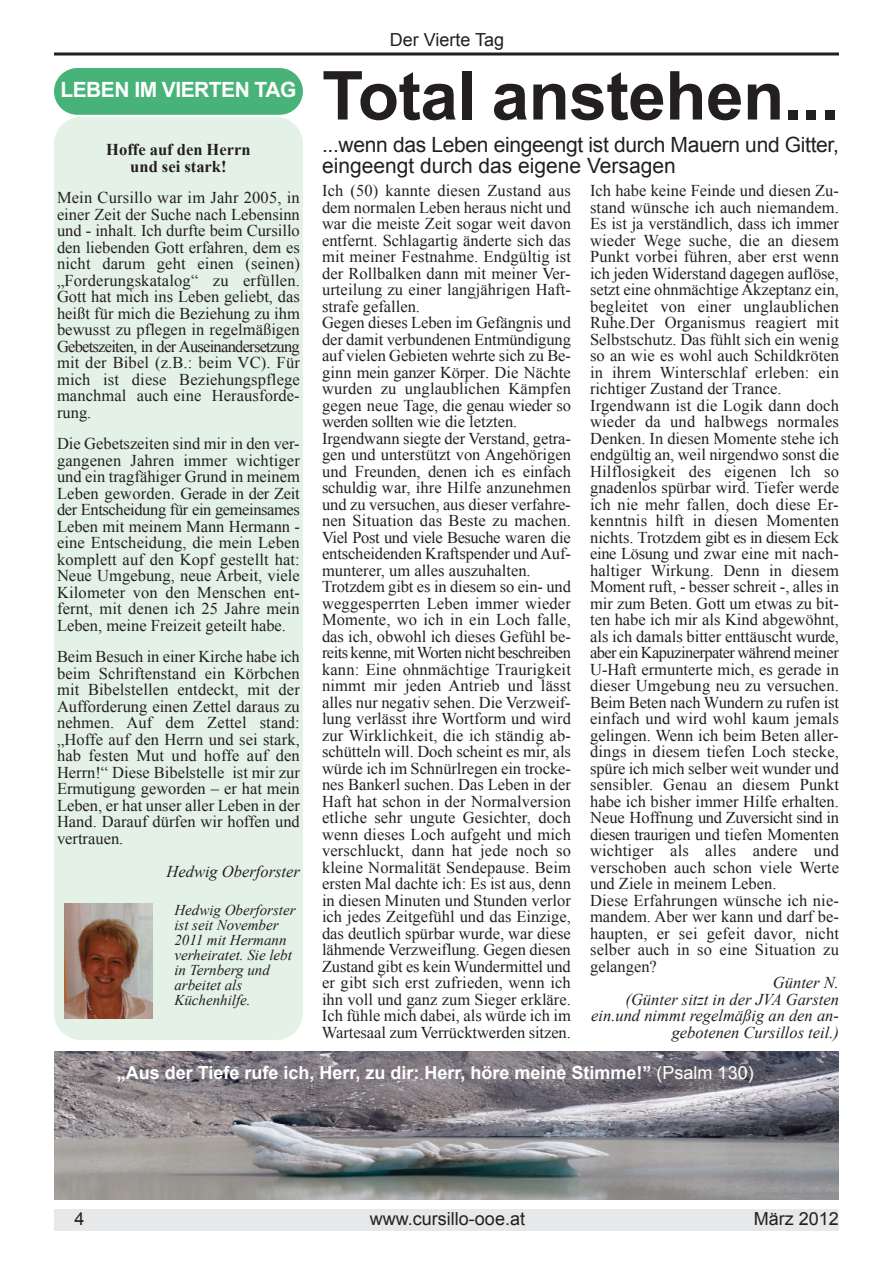
<style>
.page{position:relative;width:893px;height:1263px;background:#fff}
.page>*{position:absolute;margin:0;border:0;box-sizing:border-box;transform-origin:0 0}
.t1{font:700 67.5px "Arial";color:#231f20}
.t2{font:21px/21px "Arial";letter-spacing:-.015em;color:#231f20}
.t3{font:700 21px "Arial";letter-spacing:-.025em;color:#fff}
.t4{font:700 18px "Arial";color:#fff}
.t5{font:18px "Arial";color:#231f20}
.t6{font:16.5px/16.5px "Times New Roman";color:#231f20;text-align:justify}
.t7{font:italic 16.5px/16.5px "Times New Roman";color:#231f20;text-align:right}
.t8{font:700 16.5px/16.5px "Times New Roman";color:#231f20;text-align:center}
.t9{font:italic 15px/15px "Times New Roman";color:#231f20}
.s1{font-weight:400}
</style>
<div class="page">
<div style="left:54px;top:117px;width:249px;height:923px;background:#e4f1e7"></div>
<div style="left:54px;top:68px;width:249px;height:47px;background:#47b379"></div>
<div style="left:54px;top:1210px;width:785px;height:21px;background:#e7e8e9"></div>
<svg style="left:54px;top:52px;width:785px;height:4px;background:#595657"></svg>
<img style="left:65px;top:903px;width:87px;height:116px">
<img style="left:54px;top:1052px;width:785px;height:147px">
<p class="t5" style="left:390px;top:29px;width:116px">Der Vierte Tag</p>
<h1 class="t1" style="left:322px;top:58px;width:518px">total anstehen...</h1>
<p class="t2" style="left:322px;top:134px;width:518px">...wenn das Leben eingeengt ist durch Mauern und Gitter, eingeengt durch das eigene Versagen</p>
<p class="t3" style="left:61px;top:78px;width:237px">leben im vierten tAg</p>
<p class="t8" style="left:106px;top:141px;width:146px">Hoffe auf den Herrn und sei stark!</p>
<p class="t6" style="left:57px;top:189px;width:244px">Mein Cursillo war im Jahr 2005, in einer Zeit der Suche nach Lebensinn und - inhalt. Ich durfte beim Cursillo den liebenden Gott erfahren, dem es nicht darum geht einen (seinen) „Forderungskatalog“ zu erfüllen.<br>Gott hat mich ins Leben geliebt, das heißt für mich die Beziehung zu ihm bewusst zu pflegen in regelmäßigen Gebetszeiten, in der Auseinandersetzung mit der Bibel (z.B.: beim VC). Für mich ist diese Beziehungspflege manchmal auch eine Herausforde&shy;rung.</p>
<p class="t6" style="left:57px;top:435px;width:244px">Die Gebetszeiten sind mir in den ver&shy;gangenen Jahren immer wichtiger und ein tragfähiger Grund in meinem Leben geworden. Gerade in der Zeit der Entscheidung für ein gemeinsames Leben mit meinem Mann Hermann - eine Entscheidung, die mein Leben komplett auf den Kopf gestellt hat:<br>Neue Umgebung, neue Arbeit, viele Kilometer von den Menschen ent&shy;fernt, mit denen ich 25 Jahre mein Leben, meine Freizeit geteilt habe.</p>
<p class="t6" style="left:57px;top:648px;width:244px">Beim Besuch in einer Kirche habe ich beim Schriftenstand ein Körbchen mit Bibelstellen entdeckt, mit der Aufforderung einen Zettel daraus zu nehmen. Auf dem Zettel stand: „Hoffe auf den Herrn und sei stark, hab festen Mut und hoffe auf den Herrn!“ Diese Bibelstelle ist mir zur Ermutigung geworden – er hat mein Leben, er hat unser aller Leben in der Hand. Darauf dürfen wir hoffen und vertrauen.</p>
<p class="t7" style="left:167px;top:863px;width:135px">Hedwig Oberforster</p>
<p class="t6" style="left:322px;top:182px;width:250px;text-align:left">Ich (50) kannte diesen Zustand aus dem normalen Leben heraus nicht und war die meiste Zeit sogar weit davon entfernt. Schlagartig änderte sich das mit meiner Festnahme. Endgültig ist der Rollbalken dann mit meiner Ver&shy;urteilung zu einer langjährigen Haft&shy;strafe gefallen.<br>Gegen dieses Leben im Gefängnis und der damit verbundenen Entmündigung auf vielen Gebieten wehrte sich zu Be&shy;ginn mein ganzer Körper. Die Nächte wurden zu unglaublichen Kämpfen gegen neue Tage, die genau wieder so werden sollten wie die letzten.<br>Irgendwann siegte der Verstand, getra&shy;gen und unterstützt von Angehörigen und Freunden, denen ich es einfach schuldig war, ihre Hilfe anzunehmen und zu versuchen, aus dieser verfahre&shy;nen Situation das Beste zu machen.<br>Viel Post und viele Besuche waren die entscheidenden Kraftspender und Auf&shy;munterer, um alles auszuhalten.<br>Trotzdem gibt es in diesem so ein- und weggesperrten Leben immer wieder Momente, wo ich in ein Loch falle, das ich, obwohl ich dieses Gefühl be&shy;reits kenne, mit Worten nicht beschreiben kann: Eine ohnmächtige Traurigkeit nimmt mir jeden Antrieb und lässt alles nur negativ sehen. Die Verzweif&shy;lung verlässt ihre Wortform und wird zur Wirklichkeit, die ich ständig ab&shy;schütteln will. Doch scheint es mir, als würde ich im Schnürlregen ein trocke&shy;nes Bankerl suchen. Das Leben in der Haft hat schon in der Normalversion etliche sehr ungute Gesichter, doch wenn dieses Loch aufgeht und mich verschluckt, dann hat jede noch so kleine Normalität Sendepause. Beim ersten Mal dachte ich: Es ist aus, denn in diesen Minuten und Stunden verlor ich jedes Zeitgefühl und das Einzige, das deutlich spürbar wurde, war diese lähmende Verzweiflung. Gegen diesen Zustand gibt es kein Wundermittel und er gibt sich erst zufrieden, wenn ich ihn voll und ganz zum Sieger erkläre.<br>Ich fühle mich dabei, als würde ich im Wartesaal zum Verrücktwerden sitzen.</p>
<p class="t4" style="left:117px;top:1063px;width:638px">„Aus der tiefe rufe ich, herr, zu dir: herr, höre meine stimme!” <span class="s1">(Psalm 130)</span></p>
<p class="t6" style="left:590px;top:182px;width:250px;text-align:left">Ich habe keine Feinde und diesen Zu&shy;stand wünsche ich auch niemandem.<br>Es ist ja verständlich, dass ich immer wieder Wege suche, die an diesem Punkt vorbei führen, aber erst wenn ich jeden Widerstand dagegen auflöse, setzt eine ohnmächtige Akzeptanz ein, begleitet von einer unglaublichen Ruhe.Der Organismus reagiert mit Selbstschutz. Das fühlt sich ein wenig so an wie es wohl auch Schildkröten in ihrem Winterschlaf erleben: ein richtiger Zustand der Trance.<br>Irgendwann ist die Logik dann doch wieder da und halbwegs normales Denken. In diesen Momente stehe ich endgültig an, weil nirgendwo sonst die Hilflosigkeit des eigenen lch so gnadenlos spürbar wird. Tiefer werde ich nie mehr fallen, doch diese Er&shy;kenntnis hilft in diesen Momenten nichts. Trotzdem gibt es in diesem Eck eine Lösung und zwar eine mit nach&shy;haltiger Wirkung. Denn in diesem Moment ruft, - besser schreit -, alles in mir zum Beten. Gott um etwas zu bit&shy;ten habe ich mir als Kind abgewöhnt, als ich damals bitter enttäuscht wurde, aber ein Kapuzinerpater während meiner U-Haft ermunterte mich, es gerade in dieser Umgebung neu zu versuchen.<br>Beim Beten nach Wundern zu rufen ist einfach und wird wohl kaum jemals gelingen. Wenn ich beim Beten aller&shy;dings in diesem tiefen Loch stecke, spüre ich mich selber weit wunder und sensibler. Genau an diesem Punkt habe ich bisher immer Hilfe erhalten.<br>Neue Hoffnung und Zuversicht sind in diesen traurigen und tiefen Momenten wichtiger als alles andere und verschoben auch schon viele Werte und Ziele in meinem Leben.<br>Diese Erfahrungen wünsche ich nie&shy;mandem. Aber wer kann und darf be&shy;haupten, er sei gefeit davor, nicht selber auch in so eine Situation zu gelangen?</p>
<p class="t7" style="left:591px;top:974px;width:249px">Günter N.<br>(Günter sitzt in der JVA Garsten ein.und nimmt regelmäßig an den an&shy;gebotenen Cursillos teil.)</p>
<p class="t9" style="left:174px;top:902px;width:123px">Hedwig Oberforster ist seit November<br>2011 mit Hermann verheiratet. Sie lebt in Ternberg und arbeitet als<br>Küchenhilfe.</p>
<p class="t5" style="left:75px;top:1209px;width:12px">4</p>
<p class="t5" style="left:370px;top:1209px;width:157px">www.cursillo-ooe.at</p>
<p class="t5" style="left:754px;top:1209px;width:87px">März 2012</p>
</div>
